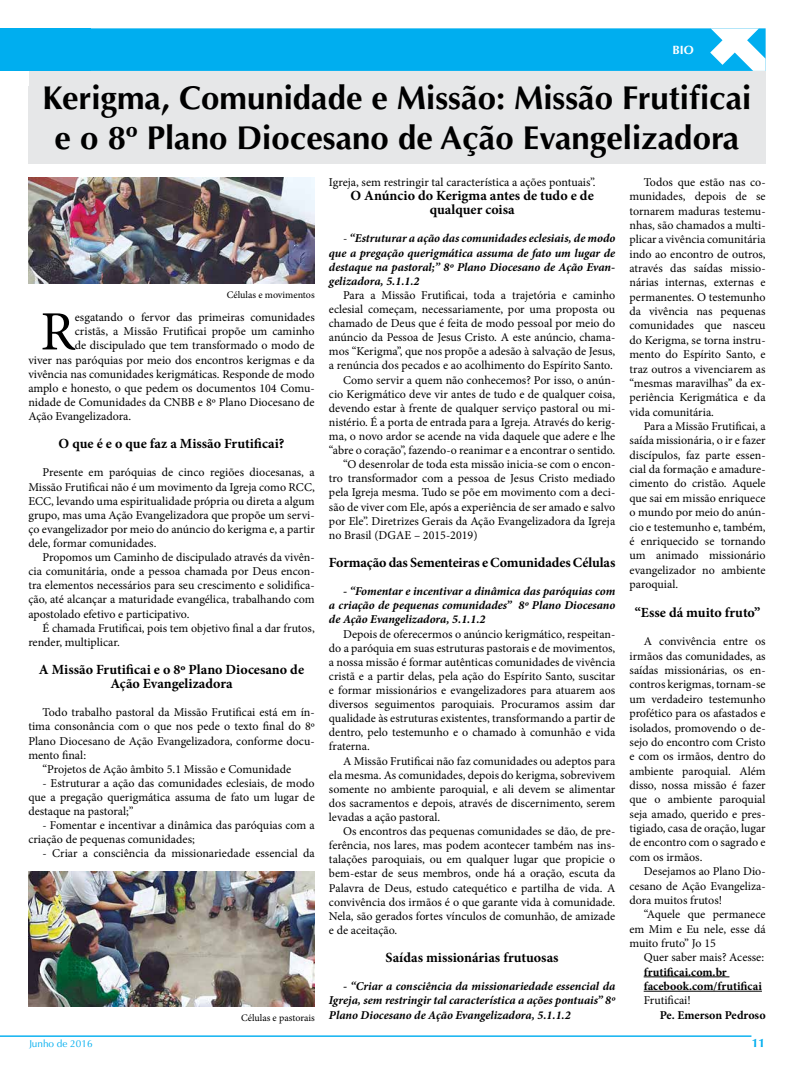
<style>
.page{position:relative;width:794px;height:1078px;background:#fff}
.page>*{position:absolute;margin:0;border:0;box-sizing:border-box;transform-origin:0 0}
.t1{font:55.4px "Minion Pro";color:#000}
.t2{font:700 33px/39.6px "Optima LT Std";color:#000;text-align:center}
.t3{font:700 14px/14.1px "Minion Pro";color:#000;text-align:center}
.t4{font:12px/14.1px "Minion Pro";color:#000;text-align:justify}
.t5{font:italic 700 12px/14.1px "Minion Pro";letter-spacing:-.005em;color:#000;text-align:justify}
.t6{font:700 12px/14.4px "Minion Pro";color:#000}
.t7{font:700 12px "Optima LT Std";color:#fff}
.t8{font:700 12px "Optima LT Std";color:#00aeef}
.t9{font:10px "Minion Pro";letter-spacing:-.005em;color:#000}
.t10{font:10px "Optima LT Std";color:#00aeef}
.s1{font-weight:400;font-style:normal}
</style>
<div class="page">
<div style="left:0;top:28px;width:91px;height:43px;background:#00aeef"></div>
<div style="left:28px;top:71px;width:737px;height:92px;background:#e6e7e8"></div>
<hr style="left:643px;top:976px;width:86px;height:1px;background:#000">
<hr style="left:643px;top:990px;width:119px;height:1px;background:#000">
<img style="left:28px;top:871px;width:287px;height:135px">
<img style="left:28px;top:177px;width:287px;height:107px">
<hr style="left:0;top:1035px;width:751px;height:1px;background:#00aeef">
<svg style="left:28px;top:28px;width:737px;height:57px"></svg>
<p class="t7" style="left:672px;top:43px;width:23px">BIO</p>
<h2 class="t2" style="left:43px;top:79px;width:710px">Kerigma, Comunidade e Missão: Missão Frutificai e o 8º Plano Diocesano de Ação Evangelizadora</h2>
<p class="t4" style="left:329px;top:175px;width:268px">Igreja, sem restringir tal característica a ações pontuais”.</p>
<p class="t3" style="left:350px;top:188px;width:245px">O Anúncio do Kerigma antes de tudo e de qualquer coisa</p>
<p class="t5" style="left:329px;top:231px;width:288px;text-indent:14px"><span class="s1">-</span> “Estruturar a ação das comunidades eclesiais, de modo que a pregação querigmática assuma de fato um lugar de destaque na pastoral;” 8º Plano Diocesano de Ação Evan&shy;gelizadora, 5.1.1.2</p>
<p class="t4" style="left:343px;top:288px;width:274px">Para a Missão Frutificai, toda a trajetória e caminho</p>
<p class="t4" style="left:329px;top:302px;width:288px">eclesial começam, necessariamente, por uma proposta ou</p>
<p class="t4" style="left:329px;top:316px;width:288px">chamado de Deus que é feita de modo pessoal por meio do</p>
<p class="t4" style="left:329px;top:330px;width:288px">anúncio da Pessoa de Jesus Cristo. A este anúncio, chama-</p>
<p class="t4" style="left:329px;top:344px;width:288px">mos “Kerigma”, que nos propõe a adesão à salvação de Jesus,</p>
<p class="t4" style="left:329px;top:358px;width:285px">a renúncia dos pecados e ao acolhimento do Espírito Santo.</p>
<p class="t4" style="left:343px;top:372px;width:274px">Como servir a quem não conhecemos? Por isso, o anún-</p>
<p class="t4" style="left:329px;top:387px;width:288px">cio Kerigmático deve vir antes de tudo e de qualquer coisa,</p>
<p class="t4" style="left:329px;top:401px;width:288px">devendo estar à frente de qualquer serviço pastoral ou mi-</p>
<p class="t4" style="left:329px;top:415px;width:288px">nistério. É a porta de entrada para a Igreja. Através do kerig-</p>
<p class="t4" style="left:329px;top:429px;width:288px">ma, o novo ardor se acende na vida daquele que adere e lhe</p>
<p class="t4" style="left:329px;top:443px;width:288px">“abre o coração”, fazendo-o reanimar e a encontrar o sentido.</p>
<p class="t4" style="left:343px;top:457px;width:274px">“O desenrolar de toda esta missão inicia-se com o encon-</p>
<p class="t4" style="left:329px;top:471px;width:288px">tro transformador com a pessoa de Jesus Cristo mediado</p>
<p class="t4" style="left:329px;top:485px;width:288px">pela Igreja mesma. Tudo se põe em movimento com a deci-</p>
<p class="t4" style="left:329px;top:499px;width:288px">são de viver com Ele, após a experiência de ser amado e salvo</p>
<p class="t4" style="left:329px;top:513px;width:288px">por Ele”. Diretrizes Gerais da Ação Evangelizadora da Igreja</p>
<p class="t4" style="left:329px;top:528px;width:150px">no Brasil (DGAE – 2015-2019)</p>
<p class="t3" style="left:329px;top:555px;width:288px">Formação das Sementeiras e Comunidades Células</p>
<p class="t5" style="left:329px;top:584px;width:288px;text-indent:14px">- “Fomentar e incentivar a dinâmica das paróquias com a criação de pequenas comunidades” 8º Plano Diocesano de Ação Evangelizadora, 5.1.1.2</p>
<p class="t4" style="left:329px;top:626px;width:288px;text-indent:14px">Depois de oferecermos o anúncio kerigmático, respeitan&shy;do a paróquia em suas estruturas pastorais e de movimentos, a nossa missão é formar autênticas comunidades de vivência cristã e a partir delas, pela ação do Espírito Santo, suscitar e formar missionários e evangelizadores para atuarem aos diversos seguimentos paroquiais. Procuramos assim dar qualidade às estruturas existentes, transformando a partir de dentro, pelo testemunho e o chamado à comunhão e vida fraterna.</p>
<p class="t4" style="left:329px;top:753px;width:288px;text-indent:14px">A Missão Frutificai não faz comunidades ou adeptos para ela mesma. As comunidades, depois do kerigma, sobrevivem somente no ambiente paroquial, e ali devem se alimentar dos sacramentos e depois, através de discernimento, serem levadas a ação pastoral.</p>
<p class="t4" style="left:329px;top:824px;width:288px;text-indent:14px">Os encontros das pequenas comunidades se dão, de pre&shy;ferência, nos lares, mas podem acontecer também nas ins&shy;talações paroquiais, ou em qualquer lugar que propicie o bem-estar de seus membros, onde há a oração, escuta da Palavra de Deus, estudo catequético e partilha de vida. A convivência dos irmãos é o que garante vida à comunidade.<br>Nela, são gerados fortes vínculos de comunhão, de amizade e de aceitação.</p>
<p class="t3" style="left:386px;top:950px;width:174px">Saídas missionárias frutuosas</p>
<p class="t5" style="left:329px;top:979px;width:288px;text-indent:14px">- “Criar a consciência da missionariedade essencial da Igreja, sem restringir tal característica a ações pontuais” 8º Plano Diocesano de Ação Evangelizadora, 5.1.1.2</p>
<p class="t4" style="left:629px;top:175px;width:138px;text-indent:14px">Todos que estão nas co&shy;munidades, depois de se tornarem maduras testemu&shy;nhas, são chamados a multi&shy;plicar a vivência comunitária indo ao encontro de outros, através das saídas missio&shy;nárias internas, externas e permanentes. O testemunho da vivência nas pequenas comunidades que nasceu do Kerigma, se torna instru&shy;mento do Espírito Santo, e traz outros a vivenciarem as “mesmas maravilhas” da ex&shy;periência Kerigmática e da vida comunitária.</p>
<p class="t4" style="left:629px;top:419px;width:138px;line-height:14.4px;text-indent:14px">Para a Missão Frutificai, a saída missionária, o ir e fazer discípulos, faz parte essen&shy;cial da formação e amadure&shy;cimento do cristão. Aquele que sai em missão enriquece o mundo por meio do anún&shy;cio e testemunho e, também, é enriquecido se tornando um animado missionário evangelizador no ambiente paroquial.</p>
<p class="t3" style="left:634px;top:604px;width:127px">“Esse dá muito fruto”</p>
<p class="t4" style="left:629px;top:634px;width:138px;line-height:14.4px;text-indent:14px">A convivência entre os irmãos das comunidades, as saídas missionárias, os en&shy;contros kerigmas, tornam-se um verdadeiro testemunho profético para os afastados e isolados, promovendo o de&shy;sejo do encontro com Cristo e com os irmãos, dentro do ambiente paroquial. Além disso, nossa missão é fazer que o ambiente paroquial seja amado, querido e pres&shy;tigiado, casa de oração, lugar de encontro com o sagrado e com os irmãos.</p>
<p class="t4" style="left:629px;top:864px;width:138px;line-height:14.4px;text-indent:14px">Desejamos ao Plano Dio&shy;cesano de Ação Evangeliza&shy;dora muitos frutos!</p>
<p class="t4" style="left:629px;top:907px;width:138px;line-height:14.4px;text-indent:14px">“Aquele que permanece em Mim e Eu nele, esse dá muito fruto” Jo 15</p>
<p class="t4" style="left:643px;top:950px;width:122px">Quer saber mais? Acesse:</p>
<p class="t6" style="left:643px;top:964px;width:120px">frutificai.com.br facebook.com/frutificai</p>
<p class="t4" style="left:643px;top:993px;width:49px">Frutificai!</p>
<p class="t9" style="left:227px;top:288px;width:90px">Células e movimentos</p>
<h1 class="t1" style="left:40px;top:294px;width:36px">R</h1>
<p class="t4" style="left:75px;top:310px;width:241px">esgatando o fervor das primeiras comunidades</p>
<p class="t4" style="left:75px;top:324px;width:241px">cristãs, a Missão Frutificai propõe um caminho</p>
<p class="t4" style="left:75px;top:338px;width:241px">de discipulado que tem transformado o modo de</p>
<p class="t4" style="left:28px;top:352px;width:288px">viver nas paróquias por meio dos encontros kerigmas e da</p>
<p class="t4" style="left:28px;top:367px;width:288px">vivência nas comunidades kerigmáticas. Responde de modo</p>
<p class="t4" style="left:28px;top:381px;width:288px">amplo e honesto, o que pedem os documentos 104 Comu-</p>
<p class="t4" style="left:28px;top:395px;width:288px">nidade de Comunidades da CNBB e 8º Plano Diocesano de</p>
<p class="t4" style="left:28px;top:409px;width:104px">Ação Evangelizadora.</p>
<p class="t3" style="left:59px;top:436px;width:227px">O que é e o que faz a Missão Frutificai?</p>
<p class="t4" style="left:28px;top:465px;width:288px;text-indent:14px">Presente em paróquias de cinco regiões diocesanas, a Missão Frutificai não é um movimento da Igreja como RCC, ECC, levando uma espiritualidade própria ou direta a algum grupo, mas uma Ação Evangelizadora que propõe um servi&shy;ço evangelizador por meio do anúncio do kerigma e, a partir dele, formar comunidades.</p>
<p class="t4" style="left:28px;top:550px;width:288px;text-indent:14px">Propomos um Caminho de discipulado através da vivên&shy;cia comunitária, onde a pessoa chamada por Deus encon&shy;tra elementos necessários para seu crescimento e solidifica&shy;ção, até alcançar a maturidade evangélica, trabalhando com apostolado efetivo e participativo.</p>
<p class="t4" style="left:28px;top:620px;width:288px;text-indent:14px">É chamada Frutificai, pois tem objetivo final a dar frutos, render, multiplicar.</p>
<p class="t3" style="left:39px;top:662px;width:267px">A Missão Frutificai e o 8º Plano Diocesano de<br>Ação Evangelizadora</p>
<p class="t4" style="left:43px;top:705px;width:274px">Todo trabalho pastoral da Missão Frutificai está em ín-</p>
<p class="t4" style="left:28px;top:719px;width:288px">tima consonância com o que nos pede o texto final do 8º</p>
<p class="t4" style="left:28px;top:733px;width:288px">Plano Diocesano de Ação Evangelizadora, conforme docu-</p>
<p class="t4" style="left:28px;top:747px;width:59px">mento final:</p>
<p class="t4" style="left:43px;top:761px;width:250px">“Projetos de Ação âmbito 5.1 Missão e Comunidade</p>
<p class="t4" style="left:28px;top:775px;width:288px;text-indent:14px">- Estruturar a ação das comunidades eclesiais, de modo que a pregação querigmática assuma de fato um lugar de destaque na pastoral;”</p>
<p class="t4" style="left:28px;top:818px;width:288px;text-indent:14px">- Fomentar e incentivar a dinâmica das paróquias com a criação de pequenas comunidades;</p>
<p class="t4" style="left:43px;top:846px;width:274px">- Criar a consciência da missionariedade essencial da</p>
<p class="t9" style="left:241px;top:1011px;width:75px">Células e pastorais</p>
<p class="t6" style="left:660px;top:1007px;width:107px">Pe. Emerson Pedroso</p>
<p class="t10" style="left:29px;top:1037px;width:65px">Junho de 2016</p>
<p class="t8" style="left:752px;top:1035px;width:15px">11</p>
</div>
